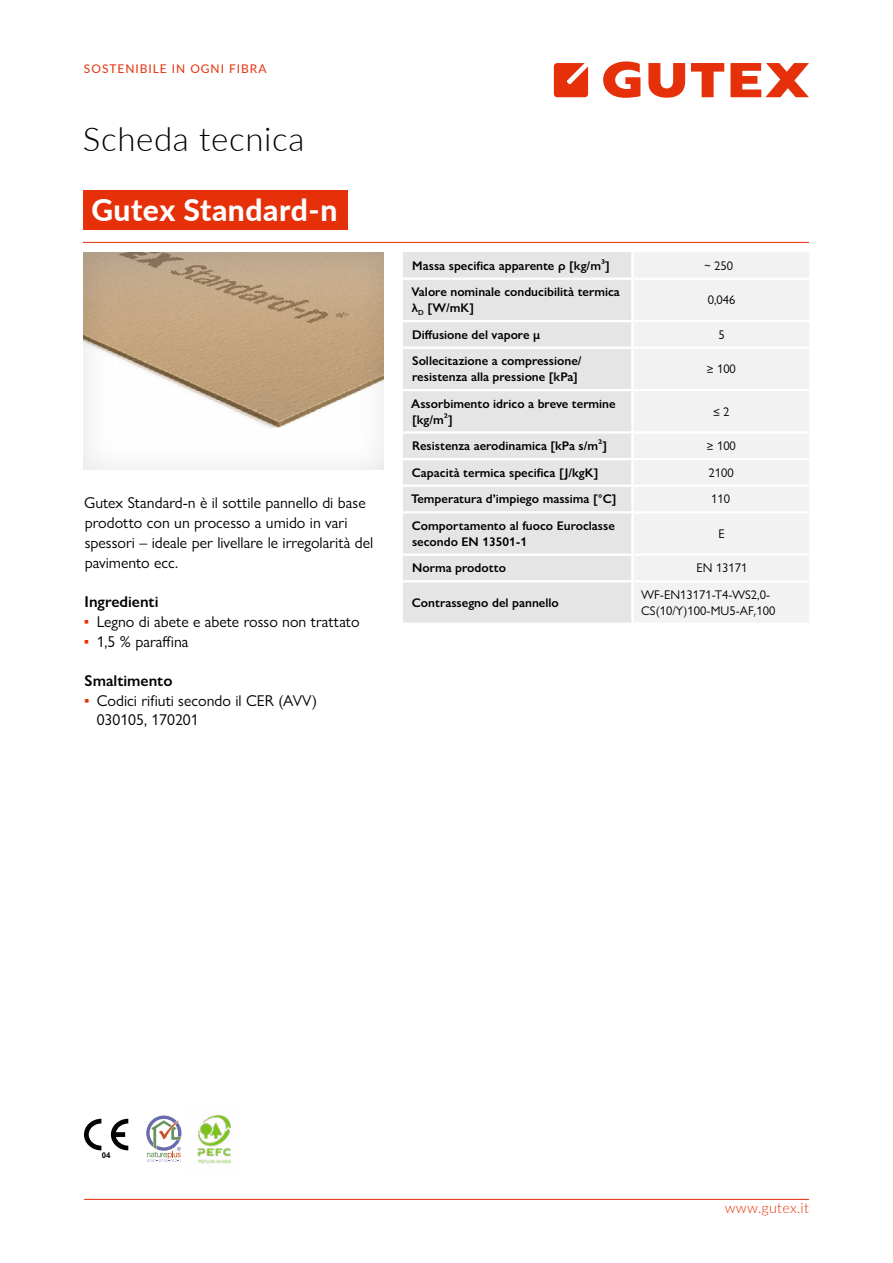
<style>
.page{position:relative;width:893px;height:1263px;background:#fff}
.page>*{position:absolute;margin:0;border:0;box-sizing:border-box;transform-origin:0 0}
.t1{font:300 33px "Lato";letter-spacing:.02em;color:#000}
.t2{font:800 30px "Lato";letter-spacing:.02em;color:#fff}
.t3{font:15.75px/19.6px "Gill Sans Nova";color:#000}
.t4{font:600 15.75px "Gill Sans Nova";color:#000}
.t5{font:300 14.25px "Lato";letter-spacing:.02em;color:#e63009}
.t6{font:600 12.6px/15.8px "Gill Sans Nova";color:#000}
.t7{font:12.6px/15.8px "Gill Sans Nova";color:#000}
.t8{font:12px "Lato";letter-spacing:.08em;color:#e63009}
.t9{font:700 7.95px "Arial";color:#020202}
.s1{color:#e63009}
</style>
<div class="page">
<svg style="left:82px;top:241px;width:314px;height:229px"></svg>
<svg style="left:84px;top:1119px;width:44px;height:31px"></svg>
<svg style="left:146px;top:1115px;width:35px;height:47px"></svg>
<img style="left:197px;top:1115px;width:35px;height:49px">
<hr style="left:84px;top:1199px;width:725px;height:1px;background:#e63009">
<div style="left:83px;top:191px;width:264px;height:39px;background:#e63009"></div>
<svg style="left:554px;top:63px;width:34px;height:34px"></svg>
<svg style="left:730px;top:63px;width:79px;height:34px"></svg>
<svg style="left:691px;top:63px;width:33px;height:34px"></svg>
<svg style="left:648px;top:63px;width:37px;height:35px"></svg>
<svg style="left:603px;top:61px;width:37px;height:37px"></svg>
<hr style="left:83px;top:242px;width:726px;height:1px;background:#e63009">
<div style="left:403px;top:252px;width:228px;height:370px;background:#e5e5e5"></div>
<div style="left:634px;top:252px;width:175px;height:370px;background:#f2f2f2"></div>
<hr style="left:403px;top:278px;width:229px;height:2px;background:#fff">
<hr style="left:632px;top:278px;width:179px;height:2px;background:#fff">
<hr style="left:403px;top:320px;width:229px;height:2px;background:#fff">
<hr style="left:632px;top:320px;width:179px;height:2px;background:#fff">
<hr style="left:403px;top:347px;width:229px;height:2px;background:#fff">
<hr style="left:632px;top:347px;width:179px;height:2px;background:#fff">
<hr style="left:403px;top:389px;width:229px;height:2px;background:#fff">
<hr style="left:632px;top:389px;width:179px;height:2px;background:#fff">
<hr style="left:403px;top:431px;width:229px;height:3px;background:#fff">
<hr style="left:632px;top:431px;width:179px;height:3px;background:#fff">
<hr style="left:403px;top:458px;width:229px;height:2px;background:#fff">
<hr style="left:632px;top:458px;width:179px;height:2px;background:#fff">
<hr style="left:403px;top:485px;width:229px;height:2px;background:#fff">
<hr style="left:632px;top:485px;width:179px;height:2px;background:#fff">
<hr style="left:403px;top:511px;width:229px;height:2px;background:#fff">
<hr style="left:632px;top:511px;width:179px;height:2px;background:#fff">
<hr style="left:403px;top:554px;width:229px;height:2px;background:#fff">
<hr style="left:632px;top:554px;width:179px;height:2px;background:#fff">
<hr style="left:403px;top:580px;width:229px;height:2px;background:#fff">
<hr style="left:632px;top:580px;width:179px;height:2px;background:#fff">
<p class="t8" style="left:84px;top:60px;width:184px">SOSTENIBILE IN OGNI FIBRA</p>
<h1 class="t1" style="left:83px;top:116px;width:223px">Scheda tecnica</h1>
<h2 class="t2" style="left:91px;top:188px;width:247px">Gutex Standard-n</h2>
<p class="t3" style="left:84px;top:493px;width:291px">Gutex Standard-n è il sottile pannello di base prodotto con un processo a umido in vari spessori – ideale per livellare le irregolarità del pavimento ecc.</p>
<p class="t4" style="left:85px;top:592px;width:75px">Ingredienti</p>
<p class="t3" style="left:84px;top:611px;width:277px"><span class="s1">▪</span> Legno di abete e abete rosso non trattato</p>
<p class="t3" style="left:84px;top:631px;width:106px"><span class="s1">▪</span> 1,5 % paraffina</p>
<p class="t4" style="left:85px;top:671px;width:89px">Smaltimento</p>
<p class="t3" style="left:97px;top:690px;width:222px;text-indent:-13px"><span class="s1">▪</span> Codici rifiuti secondo il CER (AVV)<br>030105, 170201</p>
<p class="t6" style="left:412px;top:258px;width:199px">Massa specifica apparente ρ [kg/m³]</p>
<p class="t7" style="left:704px;top:257px;width:30px">~ 250</p>
<p class="t6" style="left:411px;top:284px;width:210px">Valore nominale conducibilità termica λ<sub>D</sub> [W/mK]</p>
<p class="t7" style="left:708px;top:292px;width:29px">0,046</p>
<p class="t6" style="left:412px;top:326px;width:129px">Diffusione del vapore µ</p>
<p class="t7" style="left:718px;top:326px;width:8px">5</p>
<p class="t6" style="left:412px;top:353px;width:171px">Sollecitazione a compressione/ resistenza alla pressione [kPa]</p>
<p class="t7" style="left:707px;top:361px;width:31px">≥ 100</p>
<p class="t6" style="left:411px;top:395px;width:206px">Assorbimento idrico a breve termine [kg/m²]</p>
<p class="t7" style="left:713px;top:403px;width:18px">≤ 2</p>
<p class="t6" style="left:412px;top:438px;width:196px">Resistenza aerodinamica [kPa s/m²]</p>
<p class="t7" style="left:707px;top:438px;width:31px">≥ 100</p>
<p class="t6" style="left:412px;top:464px;width:188px">Capacità termica specifica [J/kgK]</p>
<p class="t7" style="left:709px;top:464px;width:27px">2100</p>
<p class="t6" style="left:411px;top:491px;width:207px">Temperatura d’impiego massima [°C]</p>
<p class="t7" style="left:711px;top:491px;width:20px">110</p>
<p class="t6" style="left:412px;top:518px;width:205px">Comportamento al fuoco Euroclasse secondo EN 13501-1</p>
<p class="t7" style="left:718px;top:526px;width:8px">E</p>
<p class="t6" style="left:412px;top:560px;width:95px">Norma prodotto</p>
<p class="t7" style="left:696px;top:560px;width:53px">EN 13171</p>
<p class="t6" style="left:412px;top:595px;width:148px">Contrassegno del pannello</p>
<p class="t7" style="left:641px;top:587px;width:136px">WF-EN13171-T4-WS2,0-<br>CS(10/Y)100-MU5-AF<sub>r</sub>100</p>
<p class="t9" style="left:102px;top:1149px;width:10px">04</p>
<p class="t5" style="left:725px;top:1198px;width:86px">www.gutex.it</p>
</div>
